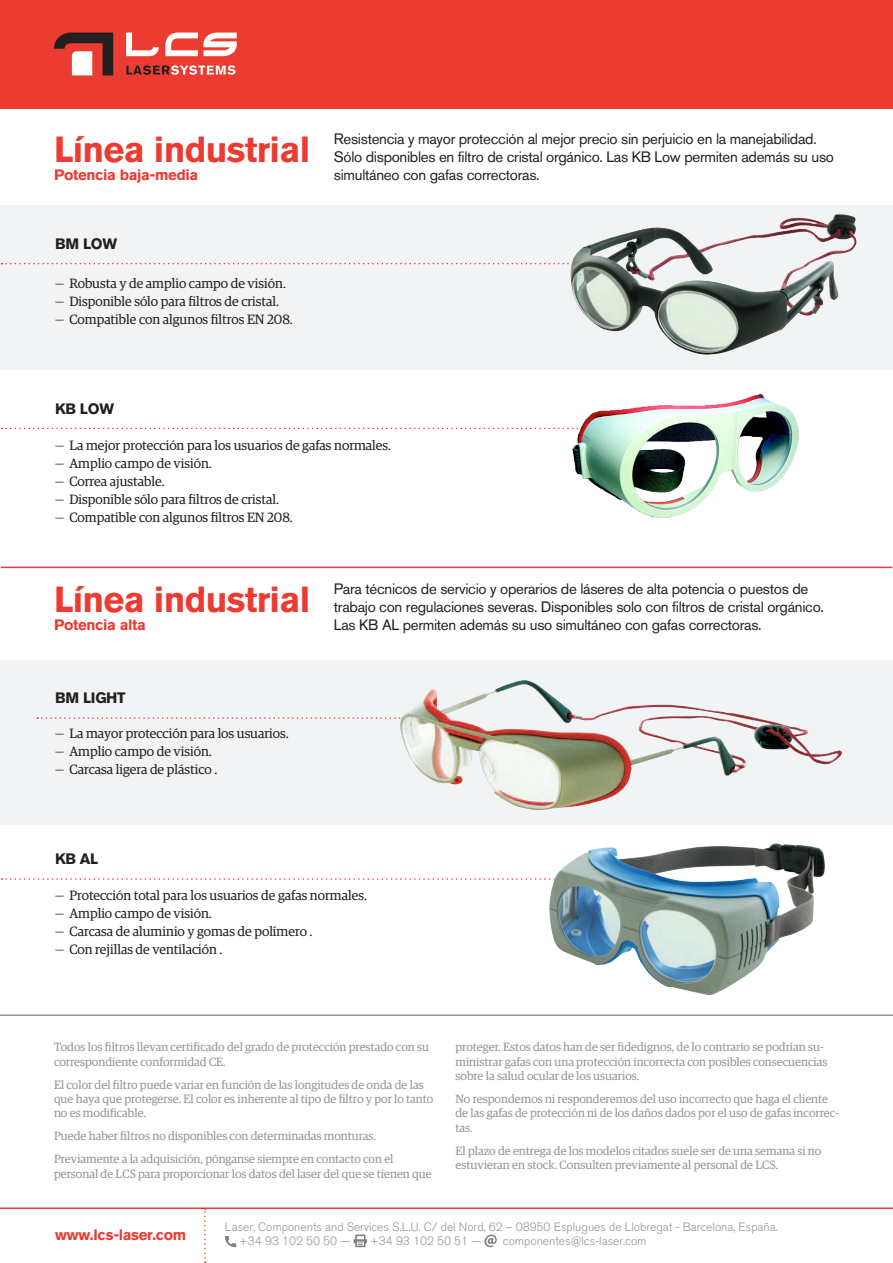
<style>
.page{position:relative;width:893px;height:1263px;background:#fff}
.page>*{position:absolute;margin:0;border:0;box-sizing:border-box;transform-origin:0 0}
.t1{font:700 36px "Akzidenz Grotesk BQ";letter-spacing:-.02em;color:#ec3b31}
.t2{font:15px/18px "Akzidenz Grotesk BQ";letter-spacing:-.02em;color:#231f20}
.t3{font:700 15px "Akzidenz Grotesk BQ";letter-spacing:-.02em;color:#ec3b31}
.t4{font:700 15px "Akzidenz Grotesk BQ";letter-spacing:-.02em;color:#231f20}
.t5{font:13.5px "Guardian Egyp";color:#231f20}
.t6{font:12px/14.4px "Guardian Egyp";color:#939598}
.t7{font:300 12px "Akzidenz Grotesk BQ";color:#939598}
</style>
<div class="page">
<div style="left:0;top:0;width:893px;height:108px;background:#ec3b31"></div>
<div style="left:0;top:205px;width:893px;height:165px;background:#f2f3f4"></div>
<div style="left:0;top:660px;width:893px;height:164px;background:#f2f3f4"></div>
<svg style="left:126px;top:33px;width:33px;height:23px"></svg>
<svg style="left:165px;top:33px;width:72px;height:23px"></svg>
<svg style="left:54px;top:33px;width:59px;height:42px"></svg>
<svg style="left:126px;top:65px;width:109px;height:10px"></svg>
<svg style="left:2px;top:263px;width:567px;height:1px"></svg>
<svg style="left:2px;top:428px;width:538px;height:1px"></svg>
<svg style="left:2px;top:878px;width:547px;height:2px"></svg>
<hr style="left:1px;top:567px;width:891px;height:1px;background:#ec3b31">
<hr style="left:0;top:1014px;width:893px;height:2px;background:#939598">
<svg style="left:37px;top:717px;width:359px;height:2px"></svg>
<img style="left:570px;top:214px;width:269px;height:141px">
<img style="left:540px;top:393px;width:259px;height:125px">
<img style="left:399px;top:682px;width:399px;height:128px">
<img style="left:549px;top:843px;width:276px;height:152px">
<hr style="left:0;top:1207px;width:893px;height:2px;background:#ec3b31">
<svg style="left:225px;top:1236px;width:11px;height:11px"></svg>
<svg style="left:354px;top:1234px;width:13px;height:13px"></svg>
<svg style="left:485px;top:1234px;width:12px;height:13px"></svg>
<svg style="left:204px;top:1209px;width:2px;height:54px"></svg>
<p class="t1" style="left:54px;top:129px;width:258px">Línea industrial</p>
<p class="t3" style="left:54px;top:166px;width:146px">Potencia baja-media</p>
<p class="t4" style="left:55px;top:235px;width:63px">BM LOW</p>
<p class="t5" style="left:55px;top:274px;width:232px">— Robusta y de amplio campo de visión.</p>
<p class="t5" style="left:55px;top:292px;width:225px">— Disponible sólo para filtros de cristal.</p>
<p class="t5" style="left:55px;top:310px;width:239px">— Compatible con algunos filtros EN 208.</p>
<p class="t2" style="left:334px;top:130px;width:502px">Resistencia y mayor protección al mejor precio sin perjuicio en la manejabilidad.<br>Sólo disponibles en filtro de cristal orgánico. Las KB Low permiten además su uso simultáneo con gafas correctoras.</p>
<p class="t4" style="left:55px;top:400px;width:60px">KB LOW</p>
<p class="t5" style="left:55px;top:436px;width:337px">— La mejor protección para los usuarios de gafas normales.</p>
<p class="t5" style="left:55px;top:454px;width:158px">— Amplio campo de visión.</p>
<p class="t5" style="left:55px;top:472px;width:111px">— Correa ajustable.</p>
<p class="t5" style="left:55px;top:490px;width:225px">— Disponible sólo para filtros de cristal.</p>
<p class="t5" style="left:55px;top:508px;width:239px">— Compatible con algunos filtros EN 208.</p>
<p class="t1" style="left:54px;top:579px;width:258px">Línea industrial</p>
<p class="t3" style="left:54px;top:616px;width:93px">Potencia alta</p>
<p class="t4" style="left:55px;top:689px;width:72px">BM LIGHT</p>
<p class="t5" style="left:55px;top:724px;width:235px">— La mayor protección para los usuarios.</p>
<p class="t5" style="left:55px;top:742px;width:158px">— Amplio campo de visión.</p>
<p class="t5" style="left:55px;top:760px;width:164px">— Carcasa ligera de plástico .</p>
<p class="t2" style="left:334px;top:580px;width:492px">Para técnicos de servicio y operarios de láseres de alta potencia o puestos de trabajo con regulaciones severas. Disponibles solo con filtros de cristal orgánico.<br>Las KB AL permiten además su uso simultáneo con gafas correctoras.</p>
<p class="t4" style="left:55px;top:850px;width:45px">KB AL</p>
<p class="t5" style="left:55px;top:886px;width:313px">— Protección total para los usuarios de gafas normales.</p>
<p class="t5" style="left:55px;top:904px;width:158px">— Amplio campo de visión.</p>
<p class="t5" style="left:55px;top:922px;width:259px">— Carcasa de aluminio y gomas de polímero .</p>
<p class="t5" style="left:55px;top:940px;width:169px">— Con rejillas de ventilación .</p>
<p class="t6" style="left:54px;top:1039px;width:377px">Todos los filtros llevan certificado del grado de protección prestado con su correspondiente conformidad CE.</p>
<p class="t6" style="left:54px;top:1076px;width:381px">El color del filtro puede variar en función de las longitudes de onda de las que haya que protegerse. El color es inherente al tipo de filtro y por lo tanto no es modificable.</p>
<p class="t6" style="left:54px;top:1128px;width:324px">Puede haber filtros no disponibles con determinadas monturas.</p>
<p class="t6" style="left:54px;top:1151px;width:379px">Previamente a la adquisición, pónganse siempre en contacto con el personal de LCS para proporcionar los datos del laser del que se tienen que</p>
<p class="t6" style="left:455px;top:1039px;width:373px">proteger. Estos datos han de ser fidedignos, de lo contrario se podrían su&shy;ministrar gafas con una protección incorrecta con posibles consecuencias sobre la salud ocular de los usuarios.</p>
<p class="t6" style="left:455px;top:1091px;width:385px">No respondemos ni responderemos del uso incorrecto que haga el cliente de las gafas de protección ni de los daños dados por el uso de gafas incorrec&shy;tas.</p>
<p class="t6" style="left:455px;top:1143px;width:367px">El plazo de entrega de los modelos citados suele ser de una semana si no estuvieran en stock. Consulten previamente al personal de LCS.</p>
<p class="t3" style="left:55px;top:1226px;width:132px">www.lcs-laser.com</p>
<p class="t7" style="left:225px;top:1220px;width:554px">Laser, Components and Services S.L.U. C/ del Nord, 62 – 08950 Esplugues de Llobregat - Barcelona, España.</p>
<p class="t7" style="left:239px;top:1234px;width:113px">+34 93 102 50 50 —</p>
<p class="t7" style="left:370px;top:1234px;width:113px">+34 93 102 50 51 —</p>
<p class="t7" style="left:503px;top:1234px;width:145px">componentes@lcs-laser.com</p>
</div>
